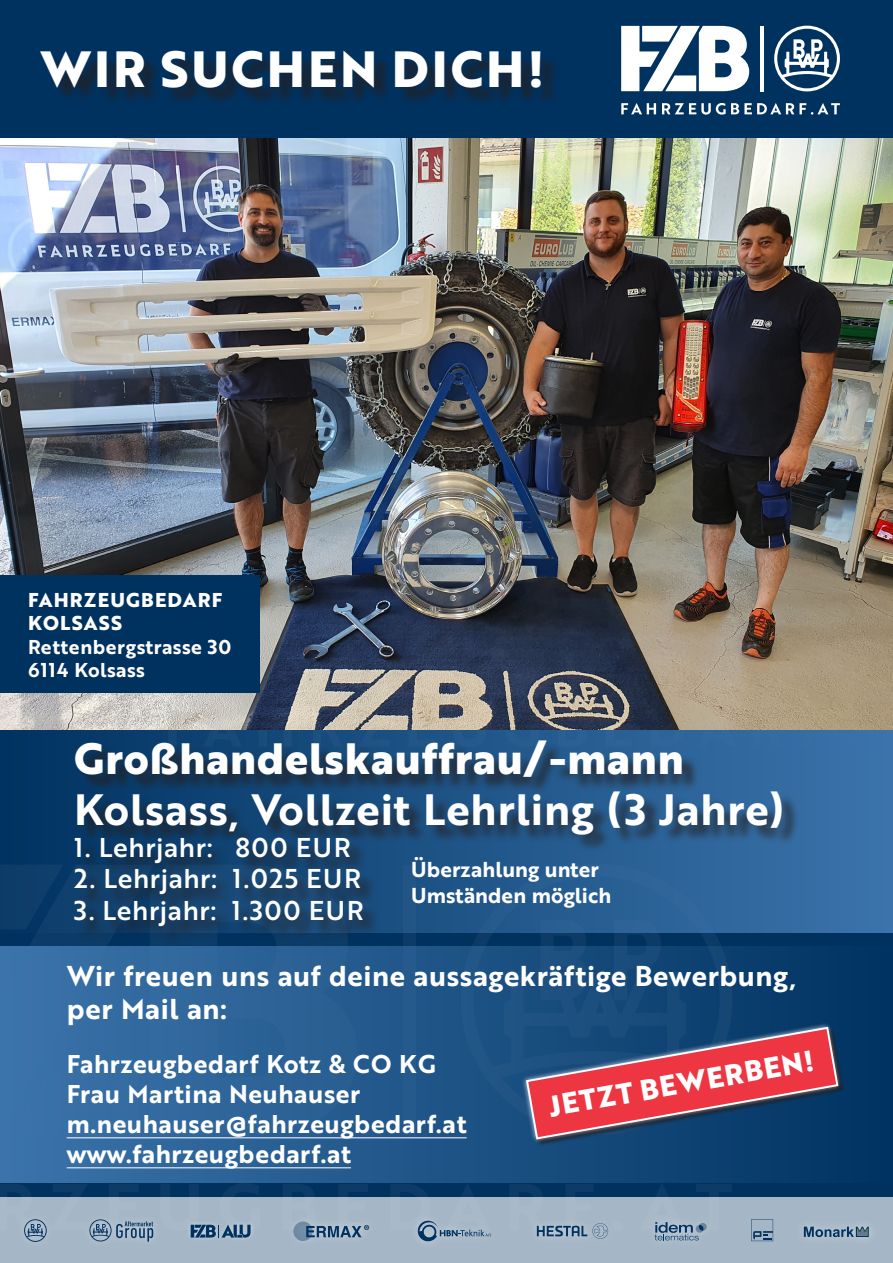
<style>
.page{position:relative;width:893px;height:1263px;background:#fff}
.page>*{position:absolute;margin:0;border:0;box-sizing:border-box;transform-origin:0 0}
.t1{font:700 49.5px "Brother 1816 Extra";letter-spacing:.06em;color:#fff}
.t2{font:42.6px "Brother 1816 Bold";letter-spacing:.02em;color:#fff}
.t3{font:700 42.6px "Brother 1816 Extra";letter-spacing:.02em;color:#fff}
.t4{font:700 28.65px "Brother 1816 Extra";color:#fff}
.t5{font:27.9px "Brother 1816 Bold";letter-spacing:.02em;color:#fff}
.t6{font:26.4px "Brother 1816 Medium";letter-spacing:.02em;color:#fff}
.t7{font:25.05px "Brother 1816 Bold";letter-spacing:.02em;color:#fff}
.t8{font:21px "Brother 1816 Bold";color:#fff}
.t9{font:19.5px "Brother 1816 Bold";letter-spacing:.02em;color:#fff}
.t10{font:700 19.5px "Brother 1816 Extra";letter-spacing:.06em;color:#fff}
</style>
<div class="page">
<div style="left:0;top:1197px;width:893px;height:66px;background:#a5b6c6"></div>
<svg style="left:0;top:933px;width:150px;height:13px"></svg>
<div style="left:612px;top:1220px;width:11px;height:11px;background:#a9b9c8;border-radius:50%"></div>
<div style="left:186px;top:1220px;width:69px;height:22px;background:#fff;opacity:.5"></div>
<svg style="left:160px;top:1183px;width:100px;height:54px"></svg>
<svg style="left:293px;top:1221px;width:20px;height:20px"></svg>
<svg style="left:283px;top:1184px;width:86px;height:53px"></svg>
<svg style="left:390px;top:1183px;width:101px;height:59px"></svg>
<div style="left:528px;top:1215px;width:88px;height:32px;background:#a5b6c6"></div>
<svg style="left:509px;top:1184px;width:99px;height:55px"></svg>
<svg style="left:639px;top:1183px;width:93px;height:57px"></svg>
<div style="left:82px;top:1211px;width:79px;height:38px;background:#a5b6c6"></div>
<svg style="left:0;top:1184px;width:153px;height:58px"></svg>
<svg style="left:804px;top:1226px;width:65px;height:11px"></svg>
<svg style="left:751px;top:1219px;width:22px;height:22px"></svg>
<div style="left:0;top:729px;width:893px;height:204px;background:linear-gradient(to right,#033562,#3c74ab)"></div>
<div style="left:0;top:946px;width:893px;height:236px;background:linear-gradient(to right,#3d76ac,#023462)"></div>
<div style="left:77px;top:742px;width:723px;height:202px;background:#231f20;opacity:.75"></div>
<hr style="left:67px;top:1137px;width:400px;height:1px;background:#fff">
<hr style="left:67px;top:1167px;width:284px;height:1px;background:#fff">
<svg style="left:520px;top:1021px;width:324px;height:124px;background:#794562"></svg>
<div style="left:0;top:0;width:893px;height:139px;background:#003260"></div>
<svg style="left:774px;top:26px;width:66px;height:65px"></svg>
<hr style="left:760px;top:26px;width:3px;height:65px;background:#fff">
<svg style="left:621px;top:26px;width:128px;height:65px"></svg>
<svg style="left:621px;top:103px;width:35px;height:11px"></svg>
<svg style="left:662px;top:103px;width:178px;height:12px"></svg>
<div style="left:44px;top:54px;width:515px;height:52px;background:#231f20;opacity:.75"></div>
<img style="left:0;top:139px;width:893px;height:590px">
<div style="left:0;top:576px;width:259px;height:117px;background:#003260"></div>
<p class="t1" style="left:41px;top:31px;width:506px">WIR SUCHEN DICH!</p>
<p class="t10" style="left:28px;top:585px;width:196px">FAHRZEUGBEDARF</p>
<p class="t10" style="left:28px;top:608px;width:96px">KOLSASS</p>
<p class="t9" style="left:28px;top:632px;width:205px">Rettenbergstrasse 30</p>
<p class="t9" style="left:28px;top:655px;width:118px">6114 Kolsass</p>
<p class="t3" style="left:74px;top:725px;width:611px">Großhandelskauffrau/-mann</p>
<p class="t2" style="left:74px;top:777px;width:712px">Kolsass, Vollzeit Lehrling (3 Jahre)</p>
<p class="t6" style="left:74px;top:827px;width:278px">1. Lehrjahr: 800 EUR</p>
<p class="t6" style="left:74px;top:859px;width:288px">2. Lehrjahr: 1.025 EUR</p>
<p class="t6" style="left:74px;top:891px;width:291px">3. Lehrjahr: 1.300 EUR</p>
<p class="t5" style="left:67px;top:954px;width:731px">Wir freuen uns auf deine aussagekräftige Bewerbung,</p>
<p class="t5" style="left:67px;top:988px;width:162px">per Mail an:</p>
<p class="t7" style="left:67px;top:1045px;width:371px">Fahrzeugbedarf Kotz &amp; CO KG</p>
<p class="t7" style="left:67px;top:1075px;width:295px">Frau Martina Neuhauser</p>
<p class="t7" style="left:67px;top:1105px;width:401px">m.neuhauser@fahrzeugbedarf.at</p>
<p class="t7" style="left:67px;top:1135px;width:286px">www.fahrzeugbedarf.at</p>
<p class="t8" style="left:411px;top:854px;width:189px">Überzahlung unter</p>
<p class="t8" style="left:411px;top:879px;width:201px">Umständen möglich</p>
<p class="t4" style="left:545px;top:1085px;width:271px;rotate:-10deg">JETZT BEWERBEN!</p>
</div>
